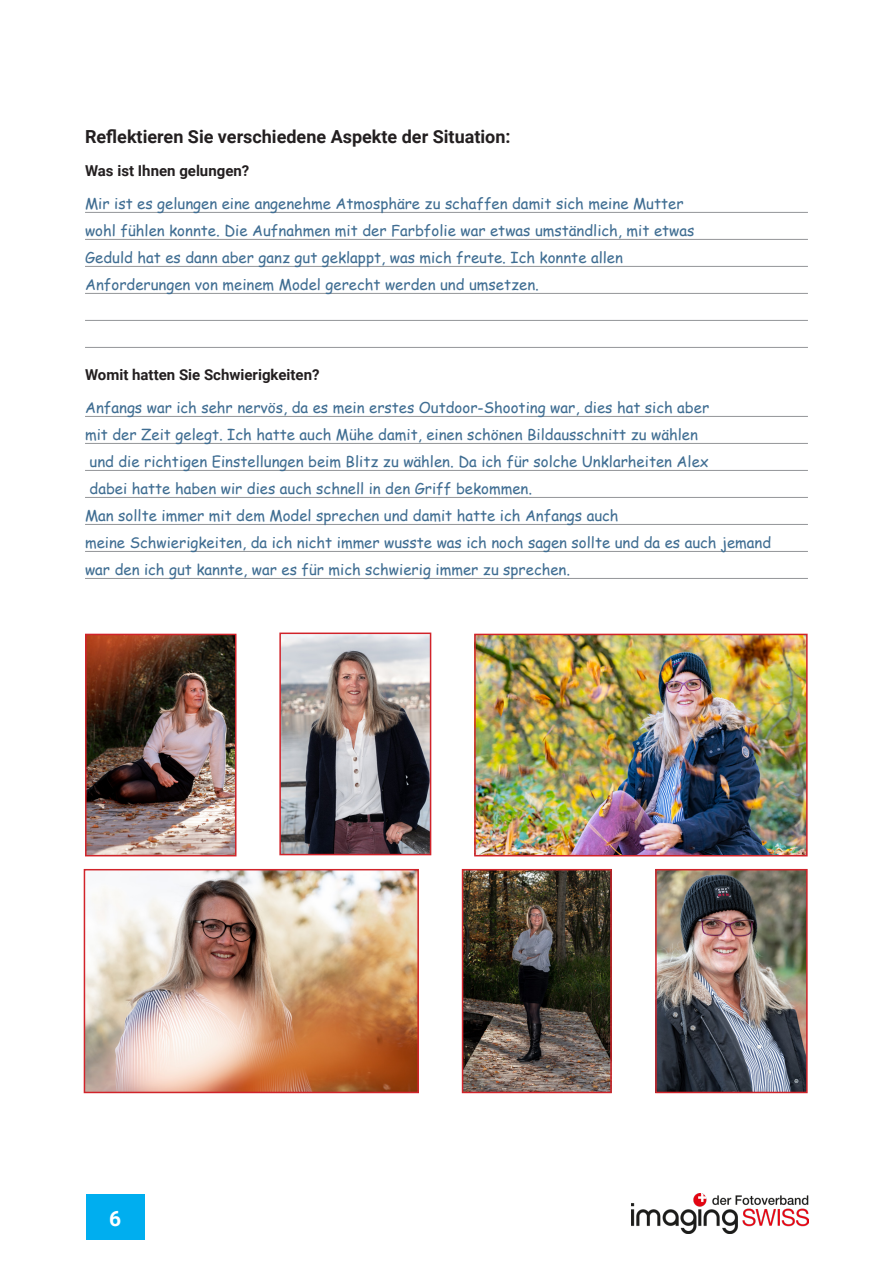
<style>
.page{position:relative;width:893px;height:1263px;background:#fff}
.page>*{position:absolute;margin:0;border:0;box-sizing:border-box;transform-origin:0 0}
.t1{font:700 21px "Roboto";color:#fff}
.Titel_klein_im_Text{font:700 18px "Roboto";color:#231f20}
.Text_Lernende_Unters{font:15px "Comic Sans MS";color:#3f6d92}
.Titel_klein_im_Text-2{font:700 15px "Roboto";color:#231f20}
</style>
<div class="page">
<img style="left:631px;top:1194px;width:177px;height:39px">
<div style="left:86px;top:1194px;width:59px;height:46px;background:#00aeef"></div>
<hr style="left:85px;top:212px;width:723px;height:1px;background:#939598">
<hr style="left:85px;top:239px;width:723px;height:1px;background:#939598">
<hr style="left:85px;top:266px;width:723px;height:1px;background:#939598">
<hr style="left:85px;top:293px;width:723px;height:1px;background:#939598">
<hr style="left:85px;top:320px;width:723px;height:1px;background:#939598">
<hr style="left:85px;top:347px;width:723px;height:1px;background:#939598">
<hr style="left:85px;top:416px;width:723px;height:1px;background:#939598">
<hr style="left:85px;top:443px;width:723px;height:1px;background:#939598">
<hr style="left:85px;top:470px;width:723px;height:1px;background:#939598">
<hr style="left:85px;top:497px;width:723px;height:1px;background:#939598">
<hr style="left:85px;top:524px;width:723px;height:1px;background:#939598">
<hr style="left:85px;top:551px;width:723px;height:1px;background:#939598">
<hr style="left:85px;top:578px;width:723px;height:1px;background:#939598">
<img style="left:88px;top:637px;width:145px;height:216px">
<div style="left:85px;top:634px;width:151px;height:222px;border:2px solid #d1232a"></div>
<img style="left:282px;top:635px;width:146px;height:217px">
<div style="left:279px;top:632px;width:152px;height:223px;border:2px solid #d1232a"></div>
<img style="left:477px;top:637px;width:328px;height:216px">
<div style="left:474px;top:634px;width:334px;height:222px;border:2px solid #d1232a"></div>
<img style="left:87px;top:872px;width:329px;height:218px">
<div style="left:84px;top:869px;width:335px;height:224px;border:2px solid #d1232a"></div>
<img style="left:465px;top:872px;width:144px;height:218px">
<div style="left:462px;top:869px;width:150px;height:224px;border:2px solid #d1232a"></div>
<img style="left:658px;top:872px;width:147px;height:218px">
<div style="left:655px;top:869px;width:153px;height:224px;border:2px solid #d1232a"></div>
<p class="Titel_klein_im_Text" style="left:85px;top:124px;width:427px">Reflektieren Sie verschiedene Aspekte der Situation:</p>
<p class="Titel_klein_im_Text-2" style="left:85px;top:160px;width:166px">Was ist Ihnen gelungen?</p>
<p class="Text_Lernende_Unters" style="left:85px;top:193px;width:600px">Mir ist es gelungen eine angenehme Atmosphäre zu schaffen damit sich meine Mutter</p>
<p class="Text_Lernende_Unters" style="left:85px;top:220px;width:611px">wohl fühlen konnte. Die Aufnahmen mit der Farbfolie war etwas umständlich, mit etwas</p>
<p class="Text_Lernende_Unters" style="left:85px;top:247px;width:539px">Geduld hat es dann aber ganz gut geklappt, was mich freute. Ich konnte allen</p>
<p class="Text_Lernende_Unters" style="left:85px;top:274px;width:455px">Anforderungen von meinem Model gerecht werden und umsetzen.</p>
<p class="Titel_klein_im_Text-2" style="left:85px;top:364px;width:236px">Womit hatten Sie Schwierigkeiten?</p>
<p class="Text_Lernende_Unters" style="left:85px;top:397px;width:626px">Anfangs war ich sehr nervös, da es mein erstes Outdoor-Shooting war, dies hat sich aber</p>
<p class="Text_Lernende_Unters" style="left:85px;top:424px;width:614px">mit der Zeit gelegt. Ich hatte auch Mühe damit, einen schönen Bildausschnitt zu wählen</p>
<p class="Text_Lernende_Unters" style="left:90px;top:451px;width:621px">und die richtigen Einstellungen beim Blitz zu wählen. Da ich für solche Unklarheiten Alex</p>
<p class="Text_Lernende_Unters" style="left:90px;top:478px;width:444px">dabei hatte haben wir dies auch schnell in den Griff bekommen.</p>
<p class="Text_Lernende_Unters" style="left:85px;top:505px;width:535px">Man sollte immer mit dem Model sprechen und damit hatte ich Anfangs auch</p>
<p class="Text_Lernende_Unters" style="left:85px;top:532px;width:688px">meine Schwierigkeiten, da ich nicht immer wusste was ich noch sagen sollte und da es auch jemand</p>
<p class="Text_Lernende_Unters" style="left:85px;top:559px;width:487px">war den ich gut kannte, war es für mich schwierig immer zu sprechen.</p>
<h1 class="t1" style="left:109px;top:1204px;width:14px">6</h1>
</div>
